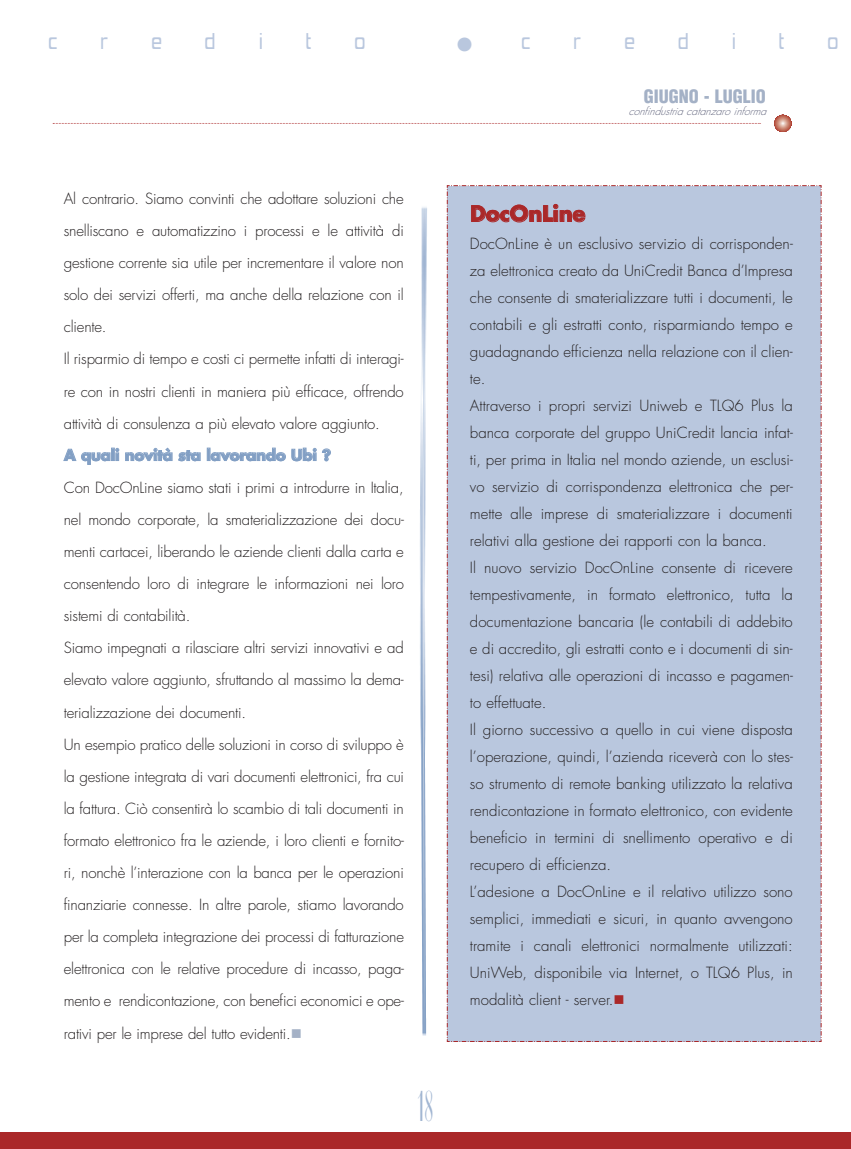
<style>
.page{position:relative;width:851px;height:1149px;background:#fff}
.page>*{position:absolute;margin:0;border:0;box-sizing:border-box;transform-origin:0 0}
.t1{font:45px "Bordeaux";color:#a2b6d2}
.t2{font:27px "Forgotten Futurist";color:#b9c7de}
.t3{font:700 21px "Futura";letter-spacing:-.005em;color:#aa2829}
.t4{font:900 condensed 18px "Helvetica";color:#a4b1c6}
.t5{font:300 15px/27px "Futura";color:#231f20}
.t6{font:700 15px "Futura";letter-spacing:-.015em;color:#829fc4}
.t7{font:italic 300 10.5px "Futura";color:#686b82}
.s1{color:#a4b1c6}
.s2{color:#aa2829}
</style>
<div class="page">
<div style="left:0;top:1131px;width:850px;height:17px;background:#aa2829"></div>
<svg style="left:53px;top:123px;width:708px;height:1px"></svg>
<img style="left:420px;top:207px;width:7px;height:829px">
<div style="left:446px;top:185px;width:375px;height:856px;background:#b9c7de"></div>
<svg style="left:774px;top:115px;width:17px;height:17px"></svg>
<h2 class="t2" style="left:47px;top:24px;width:12px">c</h2>
<h2 class="t2" style="left:99px;top:24px;width:10px">r</h2>
<h2 class="t2" style="left:150px;top:24px;width:13px">e</h2>
<h2 class="t2" style="left:203px;top:24px;width:14px">d</h2>
<h2 class="t2" style="left:258px;top:24px;width:6px">i</h2>
<h2 class="t2" style="left:304px;top:24px;width:9px">t</h2>
<h2 class="t2" style="left:353px;top:24px;width:14px">o</h2>
<h2 class="t2" style="left:457px;top:24px;width:75px">● c</h2>
<h2 class="t2" style="left:572px;top:24px;width:10px">r</h2>
<h2 class="t2" style="left:623px;top:24px;width:13px">e</h2>
<h2 class="t2" style="left:676px;top:24px;width:14px">d</h2>
<h2 class="t2" style="left:730px;top:24px;width:6px">i</h2>
<h2 class="t2" style="left:777px;top:24px;width:9px">t</h2>
<h2 class="t2" style="left:826px;top:24px;width:14px">o</h2>
<p class="t5" style="left:64px;top:184px;width:341px;line-height:32.1px">Al contrario. Siamo convinti che adottare soluzioni che snelliscano e automatizzino i processi e le attività di gestione corrente sia utile per incrementare il valore non solo dei servizi offerti, ma anche della relazione con il cliente.<br>Il risparmio di tempo e costi ci permette infatti di interagi&shy;re con in nostri clienti in maniera più efficace, offrendo attività di consulenza a più elevato valore aggiunto.</p>
<p class="t6" style="left:64px;top:448px;width:268px">A quali novità sta lavorando Ubi ?</p>
<p class="t5" style="left:64px;top:472px;width:342px;line-height:32.1px">Con DocOnLine siamo stati i primi a introdurre in Italia, nel mondo corporate, la smaterializzazione dei docu&shy;menti cartacei, liberando le aziende clienti dalla carta e consentendo loro di integrare le informazioni nei loro sistemi di contabilità.<br>Siamo impegnati a rilasciare altri servizi innovativi e ad elevato valore aggiunto, sfruttando al massimo la dema&shy;terializzazione dei documenti.<br>Un esempio pratico delle soluzioni in corso di sviluppo è la gestione integrata di vari documenti elettronici, fra cui la fattura. Ciò consentirà lo scambio di tali documenti in formato elettronico fra le aziende, i loro clienti e fornito&shy;ri, nonchè l’interazione con la banca per le operazioni finanziarie connesse. In altre parole, stiamo lavorando per la completa integrazione dei processi di fatturazione elettronica con le relative procedure di incasso, paga&shy;mento e rendicontazione, con benefici economici e ope&shy;rativi per le imprese del tutto evidenti.<span class="s1">■</span></p>
<h1 class="t1" style="left:418px;top:1078px;width:17px">18</h1>
<p class="t4" style="left:643px;top:86px;width:123px">GIUGNO - LUGLIO</p>
<p class="t7" style="left:628px;top:106px;width:141px">confindustria catanzaro informa</p>
<h3 class="t3" style="left:470px;top:204px;width:117px">DocOnLine</h3>
<p class="t5" style="left:470px;top:231px;width:324px">DocOnLine è un esclusivo servizio di corrisponden&shy;za elettronica creato da UniCredit Banca d’Impresa che consente di smaterializzare tutti i documenti, le contabili e gli estratti conto, risparmiando tempo e guadagnando efficienza nella relazione con il clien&shy;te.<br>Attraverso i propri servizi Uniweb e TLQ6 Plus la banca corporate del gruppo UniCredit lancia infat&shy;ti, per prima in Italia nel mondo aziende, un esclusi&shy;vo servizio di corrispondenza elettronica che per&shy;mette alle imprese di smaterializzare i documenti relativi alla gestione dei rapporti con la banca.<br>Il nuovo servizio DocOnLine consente di ricevere tempestivamente, in formato elettronico, tutta la documentazione bancaria (le contabili di addebito e di accredito, gli estratti conto e i documenti di sin&shy;tesi) relativa alle operazioni di incasso e pagamen&shy;to effettuate.<br>Il giorno successivo a quello in cui viene disposta l’operazione, quindi, l’azienda riceverà con lo stes&shy;so strumento di remote banking utilizzato la relativa rendicontazione in formato elettronico, con evidente beneficio in termini di snellimento operativo e di recupero di efficienza.<br>L’adesione a DocOnLine e il relativo utilizzo sono semplici, immediati e sicuri, in quanto avvengono tramite i canali elettronici normalmente utilizzati:<br>UniWeb, disponibile via Internet, o TLQ6 Plus, in modalità client - server.<span class="s2">■</span></p>
</div>
